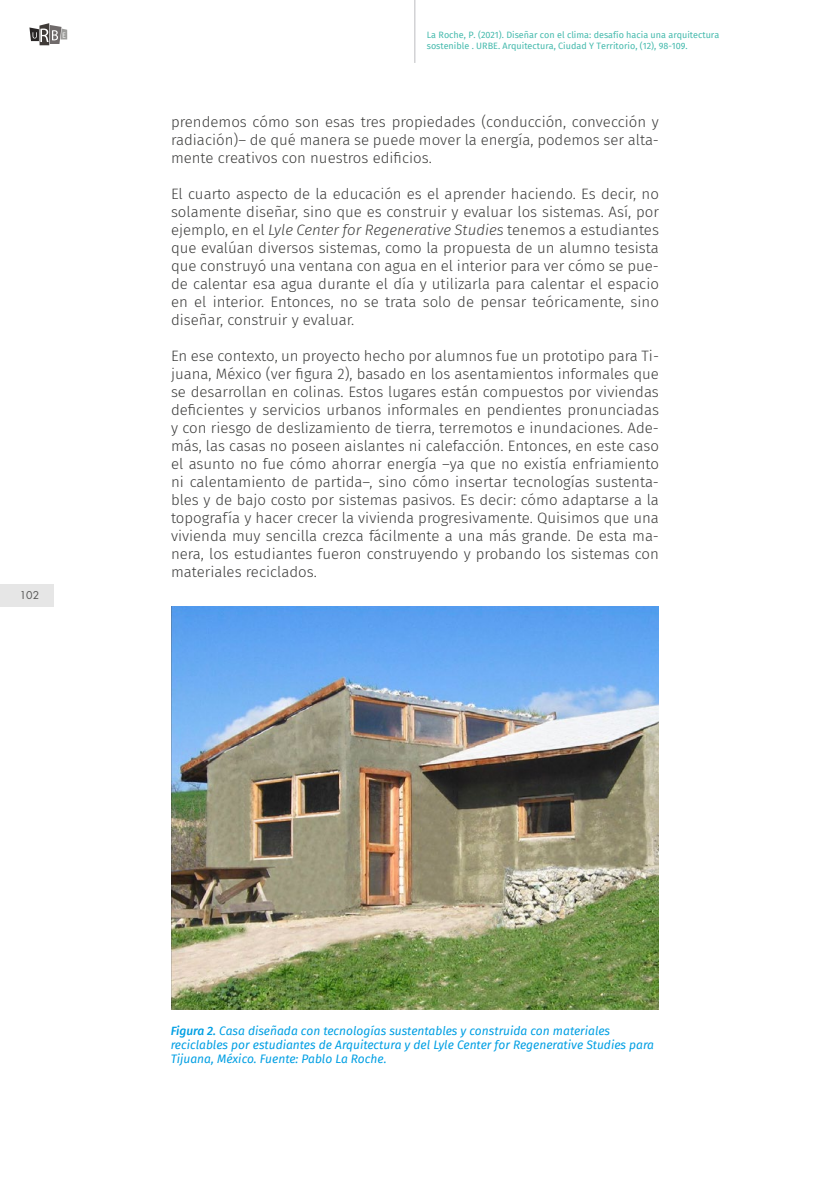
<style>
.page{position:relative;width:830px;height:1191px;background:#fff}
.page>*{position:absolute;margin:0;border:0;box-sizing:border-box;transform-origin:0 0}
.t1{font:300 15px/18px "Fira Sans";color:#3c3c3b;text-align:justify}
.t2{font:italic 12px/14.4px "Fira Sans";color:#009fe3}
.t3{font:10.5px "Futura Std";color:#575756}
.t4{font:9px/10.8px "Fira Sans";color:#45baad}
.s1{font-style:inherit}
.s2{font-style:italic}
.s3{font-weight:500}
</style>
<div class="page">
<div style="left:0;top:584px;width:53px;height:22px;background:#e6e6e6"></div>
<img style="left:171px;top:606px;width:487px;height:403px">
<svg style="left:29px;top:23px;width:38px;height:22px"></svg>
<hr style="left:414px;top:0;width:1px;height:63px;background:#bcbdc0">
<p class="t3" style="left:20px;top:588px;width:21px">102</p>
<p class="t4" style="left:426px;top:29px;width:294px">La Roche, P. (2021). Diseñar con el clima: desafío hacia una arquitectura sostenible . URBE. Arquitectura, Ciudad Y Territorio, (12), 98-109.<span class="s1">.</span></p>
<p class="t1" style="left:171px;top:112px;width:489px">prendemos cómo son esas tres propiedades (conducción, convección y radiación)– de qué manera se puede mover la energía, podemos ser alta&shy;mente creativos con nuestros edificios.</p>
<p class="t1" style="left:171px;top:184px;width:489px">El cuarto aspecto de la educación es el aprender haciendo. Es decir, no solamente diseñar, sino que es construir y evaluar los sistemas. Así, por ejemplo, en el <span class="s2">Lyle Center for Regenerative Studies</span> tenemos a estudiantes que evalúan diversos sistemas, como la propuesta de un alumno tesista que construyó una ventana con agua en el interior para ver cómo se pue&shy;de calentar esa agua durante el día y utilizarla para calentar el espacio en el interior. Entonces, no se trata solo de pensar teóricamente, sino diseñar, construir y evaluar.</p>
<p class="t1" style="left:171px;top:346px;width:489px">En ese contexto, un proyecto hecho por alumnos fue un prototipo para Ti&shy;juana, México (ver figura 2), basado en los asentamientos informales que se desarrollan en colinas. Estos lugares están compuestos por viviendas deficientes y servicios urbanos informales en pendientes pronunciadas y con riesgo de deslizamiento de tierra, terremotos e inundaciones. Ade&shy;más, las casas no poseen aislantes ni calefacción. Entonces, en este caso el asunto no fue cómo ahorrar energía –ya que no existía enfriamiento ni calentamiento de partida–, sino cómo insertar tecnologías sustenta&shy;bles y de bajo costo por sistemas pasivos. Es decir: cómo adaptarse a la topografía y hacer crecer la vivienda progresivamente. Quisimos que una vivienda muy sencilla crezca fácilmente a una más grande. De esta ma&shy;nera, los estudiantes fueron construyendo y probando los sistemas con materiales reciclados.</p>
<p class="t2" style="left:171px;top:1023px;width:484px"><span class="s3">Figura 2.</span> Casa diseñada con tecnologías sustentables y construida con materiales reciclables por estudiantes de Arquitectura y del Lyle Center for Regenerative Studies para<br>Tijuana, México. Fuente: Pablo La Roche.</p>
</div>
